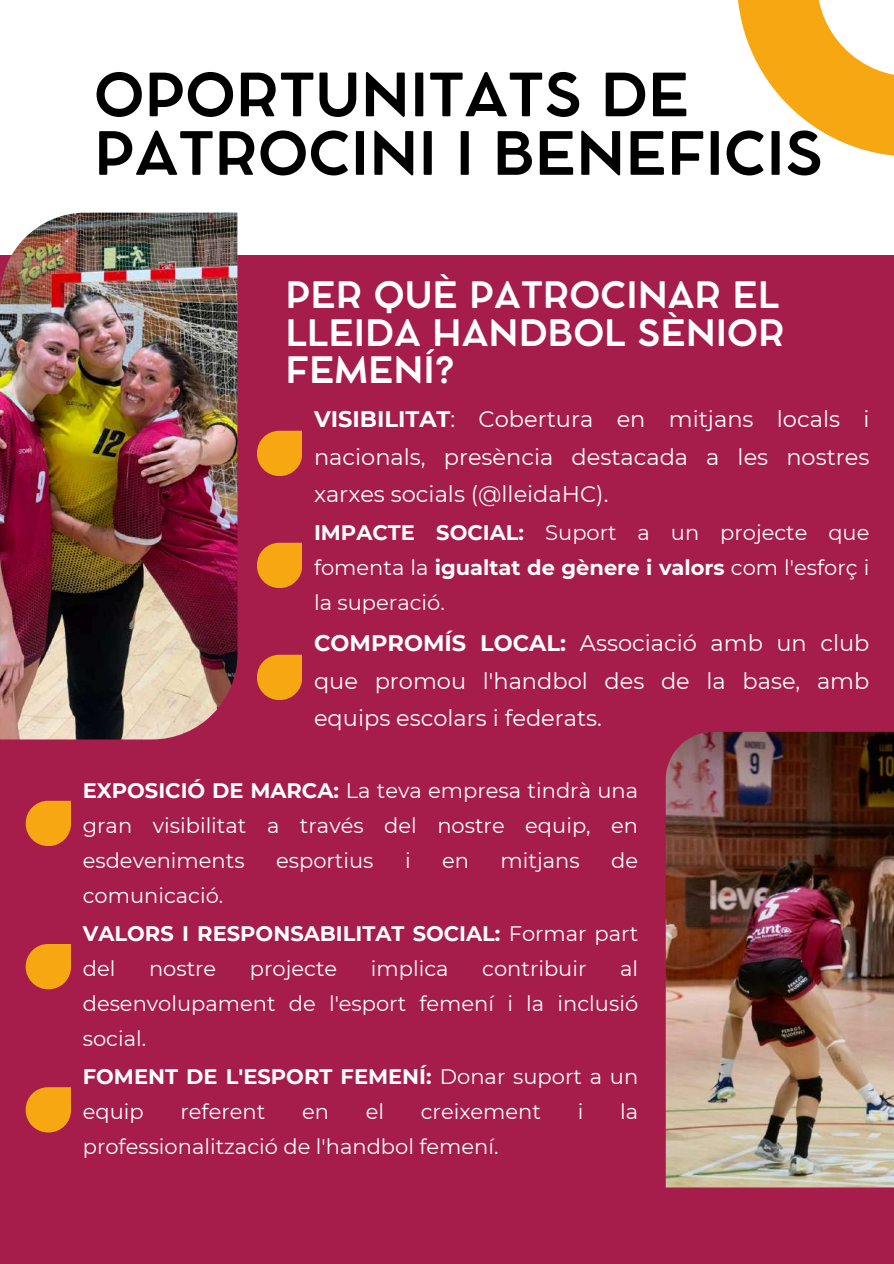
<style>
.page{position:relative;width:894px;height:1264px;background:#fff}
.page>*{position:absolute;margin:0;border:0;box-sizing:border-box;transform-origin:0 0}
.t1{font:700 58.8px/58.5px "Cocomat Pro";color:#000}
.t2{font:700 36px/37.2px "Cocomat Pro";color:#fff}
.t3{font:22.5px/37.2px "Montserrat";color:#fff;text-align:justify}
.t4{font:21px/34.8px "Montserrat";color:#fff;text-align:justify}
.t5{font:700 21px/38.5px "Montserrat";color:#fff}
.s1{font-weight:700}
.s2{font-weight:400}
</style>
<div class="page">
<div style="left:0;top:255px;width:893px;height:1008px;background:#a61c4a"></div>
<svg style="left:738px;top:0;width:155px;height:156px"></svg>
<svg style="left:257px;top:431px;width:45px;height:45px;background:#ea9119"></svg>
<svg style="left:257px;top:542px;width:45px;height:45px;background:#ea9119"></svg>
<svg style="left:257px;top:654px;width:45px;height:45px;background:#ea9119"></svg>
<svg style="left:26px;top:800px;width:45px;height:45px;background:#ea9119"></svg>
<svg style="left:26px;top:944px;width:45px;height:45px;background:#ea9219"></svg>
<svg style="left:26px;top:1087px;width:45px;height:45px;background:#ea9219"></svg>
<img style="left:665px;top:732px;width:228px;height:455px">
<img style="left:0;top:213px;width:237px;height:526px">
<h1 class="t1" style="left:94px;top:71px;width:730px">OPORTUNITATS DE<br>PATROCINI I BENEFICIS</h1>
<h2 class="t2" style="left:285px;top:280px;width:500px">PER QUÈ PATROCINAR EL<br>LLEIDA HANDBOL SÈNIOR<br>FEMENÍ?</h2>
<p class="t3" style="left:314px;top:401px;width:556px"><span class="s1">VISIBILITAT</span>: Cobertura en mitjans locals i nacionals, presència destacada a les nostres xarxes socials (@lleidaHC).</p>
<p class="t4" style="left:314px;top:515px;width:556px"><span class="s1">IMPACTE SOCIAL:</span> Suport a un projecte que fomenta la <span class="s1">igualtat de gènere i valors</span> com l'esforç i la superació.</p>
<p class="t3" style="left:314px;top:625px;width:556px"><span class="s1">COMPROMÍS LOCAL:</span> Associació amb un club que promou l'handbol des de la base, amb equips escolars i federats.</p>
<p class="t4" style="left:83px;top:773px;width:556px"><span class="s1">EXPOSICIÓ DE MARCA:</span> La teva empresa tindrà una gran visibilitat a través del nostre equip, en esdeveniments</p>
<p class="t4" style="left:276px;top:842px;width:99px">esportius</p>
<p class="t4" style="left:405px;top:842px;width:7px">i</p>
<p class="t4" style="left:442px;top:842px;width:28px">en</p>
<p class="t4" style="left:500px;top:842px;width:81px">mitjans</p>
<p class="t4" style="left:611px;top:842px;width:28px">de</p>
<p class="t5" style="left:83px;top:875px;width:556px"><span class="s2">comunicació.<br></span>VALORS I RESPONSABILITAT SOCIAL: <span class="s2">Formar part</span></p>
<p class="t4" style="left:83px;top:951px;width:34px">del</p>
<p class="t4" style="left:149px;top:951px;width:69px">nostre</p>
<p class="t4" style="left:250px;top:951px;width:89px">projecte</p>
<p class="t4" style="left:371px;top:951px;width:79px">implica</p>
<p class="t4" style="left:482px;top:951px;width:106px">contribuir</p>
<p class="t4" style="left:83px;top:951px;width:556px;text-indent:537px">al desenvolupament de l'esport femení i la inclusió social.</p>
<p class="t5" style="left:83px;top:1059px;width:556px;line-height:34.8px">FOMENT DE L'ESPORT FEMENÍ: <span class="s2">Donar suport a un equip</span></p>
<p class="t4" style="left:180px;top:1094px;width:86px">referent</p>
<p class="t4" style="left:302px;top:1094px;width:28px">en</p>
<p class="t4" style="left:365px;top:1094px;width:20px">el</p>
<p class="t4" style="left:420px;top:1094px;width:122px">creixement</p>
<p class="t4" style="left:577px;top:1094px;width:7px">i</p>
<p class="t4" style="left:620px;top:1094px;width:20px">la</p>
<p class="t4" style="left:83px;top:1129px;width:417px">professionalització de l'handbol femení.</p>
</div>
